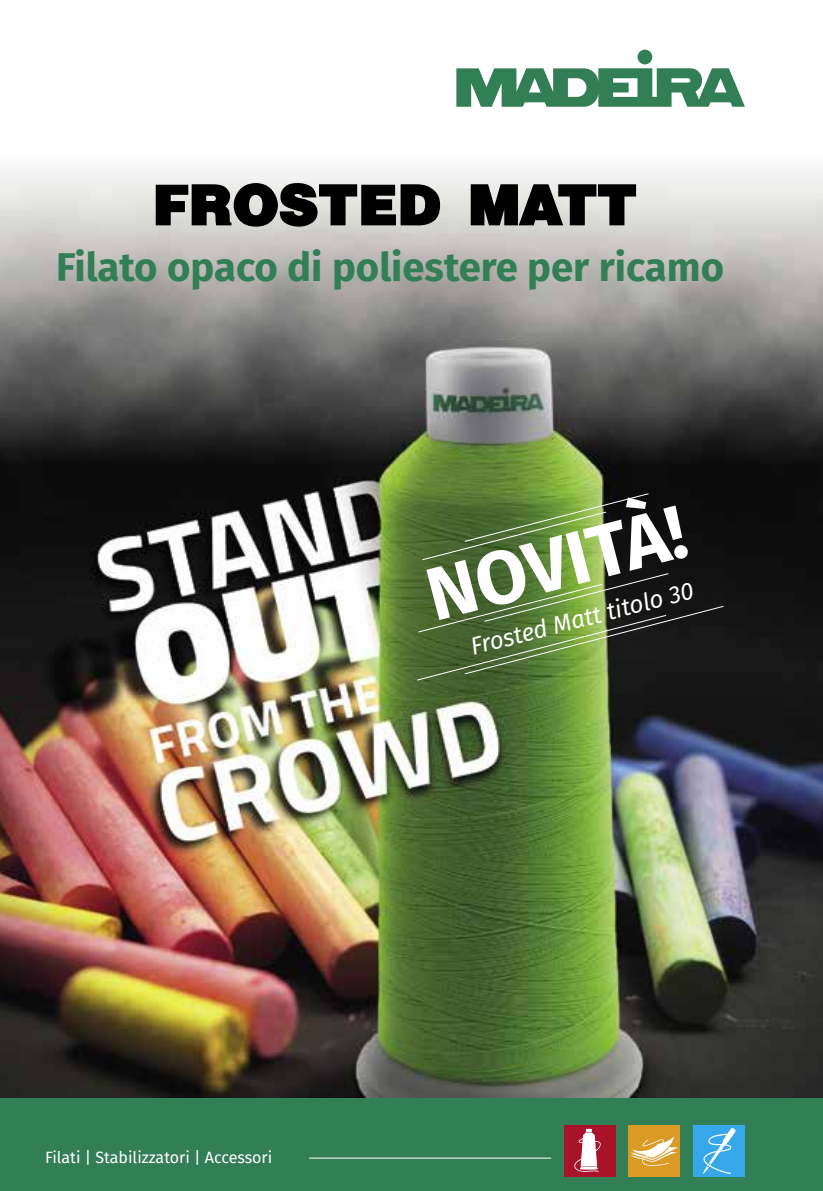
<style>
.page{position:relative;width:823px;height:1191px;background:#fff}
.page>*{position:absolute;margin:0;border:0;box-sizing:border-box;transform-origin:0 0}
.t1{font:700 74.8px "Fira Sans";color:#fff}
.t2{font:700 40px "Fira Sans";color:#327e55}
.t3{font:italic 24px "Fira Sans";color:#fff}
.t4{font:16px "Fira Sans";color:#fff}
</style>
<div class="page">
<img style="left:0;top:49px;width:822px;height:1049px">
<div style="left:0;top:1098px;width:822px;height:93px;background:#327e55"></div>
<svg style="left:456px;top:68px;width:288px;height:39px"></svg>
<div style="left:637px;top:50px;width:15px;height:14px;background:#327e55;border-radius:50%"></div>
<div style="left:628px;top:1125px;width:51px;height:51px;background:#da9a23"></div>
<svg style="left:631px;top:1136px;width:46px;height:30px"></svg>
<div style="left:563px;top:1125px;width:52px;height:51px;background:#a9132a"></div>
<div style="left:693px;top:1125px;width:51px;height:51px;background:#36a7e9"></div>
<svg style="left:703px;top:1128px;width:32px;height:46px"></svg>
<svg style="left:574px;top:1128px;width:27px;height:44px"></svg>
<hr style="left:309px;top:1157px;width:241px;height:1px;background:#fff">
<svg style="left:421px;top:492px;width:228px;height:69px;background:#526f35"></svg>
<svg style="left:416px;top:572px;width:308px;height:109px;background:#44592f"></svg>
<svg style="left:156px;top:183px;width:284px;height:44px;background:#4d4d4c"></svg>
<svg style="left:470px;top:184px;width:165px;height:41px;background:#484846"></svg>
<p class="t2" style="left:56px;top:234px;width:669px">Filato opaco di poliestere per ricamo</p>
<h1 class="t1" style="left:412px;top:533px;width:266px;rotate:-14deg">NOVITÀ!</h1>
<p class="t3" style="left:466px;top:630px;width:231px;rotate:-15deg">Frosted Matt titolo 30</p>
<p class="t4" style="left:45px;top:1145px;width:228px">Filati | Stabilizzatori | Accessori</p>
</div>
